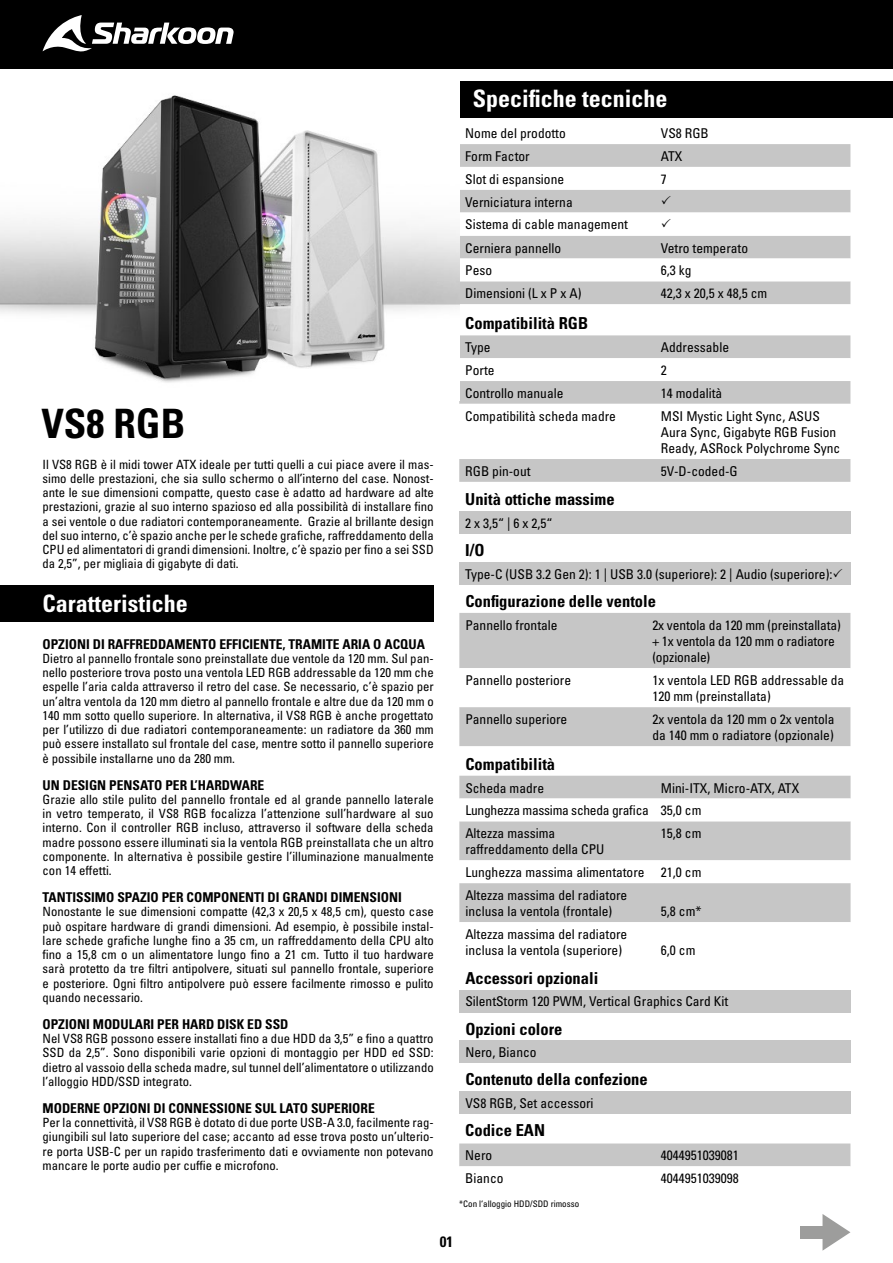
<style>
.page{position:relative;width:893px;height:1263px;background:#fff}
.page>*{position:absolute;margin:0;border:0;box-sizing:border-box;transform-origin:0 0}
.t1{font:40.5px "Univers LTCYR 67 Bold Cond";color:#000}
.t2{font:24px "Univers LTCYR 67 Bold Cond";color:#fff}
.t3{font:16.5px "Univers LTCYR 67 Bold Cond";color:#000}
.t4{font:15px "Univers LTCYR 67 Bold Cond";color:#000}
.t5{font:condensed 13.5px/16.2px "Univers LTCYR 57";color:#000}
.t6{font:13.5px "Univers LTCYR 67 Bold Cond";color:#000}
.t7{font:condensed 12.75px/14.2px "Univers LTCYR 57";color:#000;text-align:justify}
.t8{font:condensed 9px "Univers LTCYR 57";color:#000}
</style>
<div class="page">
<div style="left:0;top:0;width:893px;height:69px;background:#000"></div>
<svg style="left:43px;top:15px;width:191px;height:37px"></svg>
<div style="left:459px;top:81px;width:434px;height:37px;background:#000"></div>
<div style="left:459px;top:144px;width:391px;height:160px;background:#c6c6c6"></div>
<div style="left:459px;top:562px;width:391px;height:23px;background:#c6c6c6"></div>
<div style="left:459px;top:511px;width:391px;height:23px;background:#c6c6c6"></div>
<div style="left:459px;top:613px;width:391px;height:133px;background:#c6c6c6"></div>
<svg style="left:459px;top:668px;width:391px;height:39px"></svg>
<div style="left:459px;top:776px;width:391px;height:22px;background:#c6c6c6"></div>
<svg style="left:459px;top:798px;width:391px;height:124px;fill:#c6c6c6"></svg>
<div style="left:459px;top:335px;width:391px;height:147px;background:#c6c6c6"></div>
<svg style="left:459px;top:358px;width:391px;height:101px"></svg>
<svg style="left:822px;top:1214px;width:28px;height:37px"></svg>
<div style="left:800px;top:1226px;width:25px;height:12px;background:#9d9d9c"></div>
<img style="left:0;top:95px;width:459px;height:288px">
<div style="left:0;top:585px;width:434px;height:37px;background:#000"></div>
<div style="left:459px;top:1091px;width:391px;height:23px;background:#c6c6c6"></div>
<div style="left:459px;top:1143px;width:391px;height:23px;background:#c6c6c6"></div>
<div style="left:459px;top:1040px;width:391px;height:23px;background:#c6c6c6"></div>
<div style="left:459px;top:990px;width:391px;height:22px;background:#c6c6c6"></div>
<svg style="left:459px;top:167px;width:391px;height:114px"></svg>
<h1 class="t1" style="left:41px;top:399px;width:146px">VS8 RGB</h1>
<p class="t7" style="left:43px;top:457px;width:393px">Il VS8 RGB è il midi tower ATX ideale per tutti quelli a cui piace avere il mas&shy;simo delle prestazioni, che sia sullo schermo o all’interno del case. Nonost&shy;ante le sue dimensioni compatte, questo case è adatto ad hardware ad alte prestazioni, grazie al suo interno spazioso ed alla possibilità di installare fino a sei ventole o due radiatori contemporaneamente. Grazie al brillante design del suo interno, c’è spazio anche per le schede grafiche, raffreddamento della CPU ed alimentatori di grandi dimensioni. Inoltre, c’è spazio per fino a sei SSD da 2,5”, per migliaia di gigabyte di dati.</p>
<h2 class="t2" style="left:43px;top:588px;width:147px">Caratteristiche</h2>
<p class="t6" style="left:43px;top:636px;width:384px">OPZIONI DI RAFFREDDAMENTO EFFICIENTE, TRAMITE ARIA O ACQUA</p>
<p class="t7" style="left:43px;top:651px;width:393px">Dietro al pannello frontale sono preinstallate due ventole da 120 mm. Sul pan&shy;nello posteriore trova posto una ventola LED RGB addressable da 120 mm che espelle l’aria calda attraverso il retro del case. Se necessario, c’è spazio per un’altra ventola da 120 mm dietro al pannello frontale e altre due da 120 mm o 140 mm sotto quello superiore. In alternativa, il VS8 RGB è anche progettato per l’utilizzo di due radiatori contemporaneamente: un radiatore da 360 mm può essere installato sul frontale del case, mentre sotto il pannello superiore è possibile installarne uno da 280 mm.</p>
<p class="t6" style="left:43px;top:777px;width:223px">UN DESIGN PENSATO PER L’HARDWARE</p>
<p class="t7" style="left:43px;top:792px;width:393px">Grazie allo stile pulito del pannello frontale ed al grande pannello laterale in vetro temperato, il VS8 RGB focalizza l’attenzione sull’hardware al suo interno. Con il controller RGB incluso, attraverso il software della scheda madre possono essere illuminati sia la ventola RGB preinstallata che un altro componente. In alternativa è possibile gestire l’illuminazione manualmente con 14 effetti.</p>
<p class="t6" style="left:43px;top:889px;width:361px">TANTISSIMO SPAZIO PER COMPONENTI DI GRANDI DIMENSIONI</p>
<p class="t7" style="left:43px;top:904px;width:393px">Nonostante le sue dimensioni compatte (42,3 x 20,5 x 48,5 cm), questo case può ospitare hardware di grandi dimensioni. Ad esempio, è possibile instal&shy;lare schede grafiche lunghe fino a 35 cm, un raffreddamento della CPU alto fino a 15,8 cm o un alimentatore lungo fino a 21 cm. Tutto il tuo hardware sarà protetto da tre filtri antipolvere, situati sul pannello frontale, superiore e posteriore. Ogni filtro antipolvere può essere facilmente rimosso e pulito quando necessario.</p>
<p class="t6" style="left:43px;top:1016px;width:248px">OPZIONI MODULARI PER HARD DISK ED SSD</p>
<p class="t7" style="left:43px;top:1031px;width:393px">Nel VS8 RGB possono essere installati fino a due HDD da 3,5” e fino a quattro SSD da 2,5”. Sono disponibili varie opzioni di montaggio per HDD ed SSD: dietro al vassoio della scheda madre, sul tunnel dell’alimentatore o utilizzando l’alloggio HDD/SSD integrato.</p>
<p class="t6" style="left:43px;top:1100px;width:334px">MODERNE OPZIONI DI CONNESSIONE SUL LATO SUPERIORE</p>
<p class="t7" style="left:43px;top:1115px;width:393px">Per la connettività, il VS8 RGB è dotato di due porte USB-A 3.0, facilmente rag&shy;giungibili sul lato superiore del case; accanto ad esse trova posto un’ulterio&shy;re porta USB-C per un rapido trasferimento dati e ovviamente non potevano mancare le porte audio per cuffie e microfono.</p>
<h2 class="t2" style="left:473px;top:84px;width:196px">Specifiche tecniche</h2>
<p class="t5" style="left:465px;top:125px;width:102px">Nome del prodotto</p>
<p class="t5" style="left:661px;top:125px;width:50px">VS8 RGB</p>
<p class="t5" style="left:465px;top:148px;width:66px">Form Factor</p>
<p class="t5" style="left:661px;top:148px;width:23px">ATX</p>
<p class="t5" style="left:465px;top:170px;width:100px">Slot di espansione</p>
<p class="t5" style="left:661px;top:170px;width:7px">7</p>
<p class="t5" style="left:465px;top:190px;width:164px;line-height:23px">Verniciatura interna<br>Sistema di cable management<br>Cerniera pannello</p>
<p class="t5" style="left:661px;top:239px;width:89px">Vetro temperato</p>
<p class="t5" style="left:465px;top:262px;width:28px">Peso</p>
<p class="t5" style="left:661px;top:262px;width:32px">6,3 kg</p>
<p class="t5" style="left:465px;top:285px;width:118px">Dimensioni (L x P x A)</p>
<p class="t5" style="left:661px;top:285px;width:108px">42,3 x 20,5 x 48,5 cm</p>
<p class="t3" style="left:465px;top:313px;width:124px">Compatibilità RGB</p>
<p class="t5" style="left:465px;top:339px;width:27px">Type</p>
<p class="t5" style="left:661px;top:339px;width:70px">Addressable</p>
<p class="t5" style="left:465px;top:362px;width:31px">Porte</p>
<p class="t5" style="left:661px;top:362px;width:7px">2</p>
<p class="t5" style="left:465px;top:385px;width:100px">Controllo manuale</p>
<p class="t5" style="left:661px;top:385px;width:63px">14 modalità</p>
<p class="t5" style="left:465px;top:407px;width:152px">Compatibilità scheda madre</p>
<p class="t5" style="left:661px;top:407px;width:181px">MSI Mystic Light Sync, ASUS<br>Aura Sync, Gigabyte RGB Fusion<br>Ready, ASRock Polychrome Sync</p>
<p class="t5" style="left:465px;top:463px;width:67px">RGB pin-out</p>
<p class="t5" style="left:661px;top:463px;width:78px">5V-D-coded-G</p>
<p class="t3" style="left:465px;top:489px;width:151px">Unità ottiche massime</p>
<p class="t5" style="left:465px;top:515px;width:89px">2 x 3,5“ | 6 x 2,5“</p>
<p class="t3" style="left:465px;top:540px;width:21px">I/O</p>
<p class="t5" style="left:465px;top:565px;width:369px">Type-C (USB 3.2 Gen 2): 1 | USB 3.0 (superiore): 2 | Audio (superiore):</p>
<p class="t3" style="left:465px;top:591px;width:192px">Configurazione delle ventole</p>
<p class="t5" style="left:465px;top:616px;width:94px">Pannello frontale</p>
<p class="t5" style="left:652px;top:616px;width:190px">2x ventola da 120 mm (preinstallata) + 1x ventola da 120 mm o radiatore (opzionale)</p>
<p class="t5" style="left:465px;top:672px;width:107px">Pannello posteriore</p>
<p class="t5" style="left:652px;top:672px;width:193px">1x ventola LED RGB addressable da<br>120 mm (preinstallata)</p>
<p class="t5" style="left:465px;top:711px;width:103px">Pannello superiore</p>
<p class="t5" style="left:652px;top:711px;width:184px">2x ventola da 120 mm o 2x ventola da 140 mm o radiatore (opzionale)</p>
<p class="t3" style="left:465px;top:754px;width:91px">Compatibilità</p>
<p class="t5" style="left:465px;top:779px;width:80px">Scheda madre</p>
<p class="t5" style="left:465px;top:776px;width:335px;line-height:22.8px;text-indent:196px">Mini-ITX, Micro-ATX, ATX<br>Lunghezza massima scheda grafica 35,0 cm<br>Altezza massima</p>
<p class="t5" style="left:465px;top:841px;width:141px">raffreddamento della CPU</p>
<p class="t5" style="left:661px;top:825px;width:42px">15,8 cm</p>
<p class="t5" style="left:465px;top:860px;width:238px;line-height:22.8px">Lunghezza massima alimentatore 21,0 cm<br>Altezza massima del radiatore</p>
<p class="t5" style="left:465px;top:903px;width:148px">inclusa la ventola (frontale)</p>
<p class="t5" style="left:661px;top:903px;width:42px">5,8 cm*</p>
<p class="t5" style="left:465px;top:926px;width:163px">Altezza massima del radiatore inclusa la ventola (superiore)</p>
<p class="t5" style="left:661px;top:942px;width:36px">6,0 cm</p>
<p class="t3" style="left:465px;top:968px;width:134px">Accessori opzionali</p>
<p class="t5" style="left:465px;top:993px;width:264px">SilentStorm 120 PWM, Vertical Graphics Card Kit</p>
<p class="t3" style="left:465px;top:1018px;width:99px">Opzioni colore</p>
<p class="t5" style="left:465px;top:1044px;width:73px">Nero, Bianco</p>
<p class="t3" style="left:465px;top:1069px;width:184px">Contenuto della confezione</p>
<p class="t5" style="left:465px;top:1095px;width:130px">VS8 RGB, Set accessori</p>
<p class="t3" style="left:465px;top:1120px;width:81px">Codice EAN</p>
<p class="t5" style="left:465px;top:1147px;width:28px">Nero</p>
<p class="t5" style="left:661px;top:1147px;width:79px">4044951039081</p>
<p class="t5" style="left:465px;top:1170px;width:40px">Bianco</p>
<p class="t5" style="left:661px;top:1170px;width:79px">4044951039098</p>
<p class="t8" style="left:459px;top:1198px;width:121px">*Con l‘alloggio HDD/SDD rimosso</p>
<p class="t4" style="left:440px;top:1232px;width:15px">01</p>
</div>
